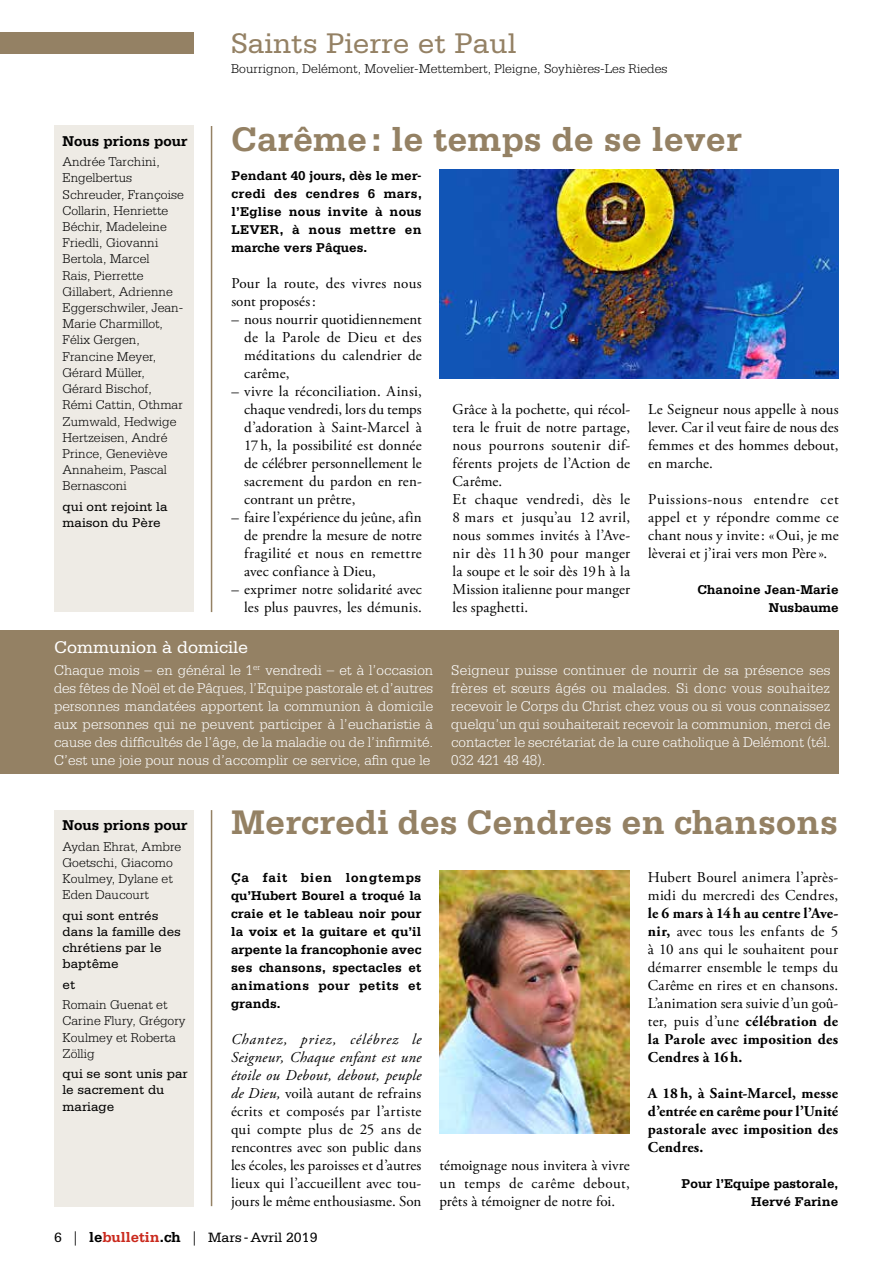
<style>
.page{position:relative;width:893px;height:1263px;background:#fff}
.page>*{position:absolute;margin:0;border:0;box-sizing:border-box;transform-origin:0 0}
.t1{font:700 36px "Serifa";color:#948164}
.t2{font:30px "Serifa";color:#948164}
.t3{font:18px "Serifa";color:#fff}
.t4{font:15px/18px "Adobe Garamond Pro";letter-spacing:.01em;color:#000;text-align:justify}
.t5{font:300 15px/18px "Serifa";color:#fff;text-align:justify}
.t6{font:700 15px/18px "Adobe Garamond Pro";letter-spacing:.015em;color:#000;text-align:justify}
.t7{font:700 15px "Serifa";color:#000}
.t8{font:14.25px "Serifa";color:#000}
.t9{font:300 13.5px/16.2px "Serifa";color:#000}
.t10{font:700 13.5px/18px "Serifa";color:#000;text-align:justify}
.t11{font:13.5px/16.2px "Serifa";color:#000}
.s1{font-style:italic}
.s2{font-weight:700}
.s3{font-family:"Adobe Garamond Pro"}
.s4{font-weight:700;font-size:15px}
.s5{font-weight:700;font-size:15px;color:#ca291d}
</style>
<div class="page">
<div style="left:0;top:33px;width:193px;height:21px;background:#948164"></div>
<hr style="left:211px;top:810px;width:1px;height:396px;background:#948164">
<hr style="left:211px;top:126px;width:1px;height:486px;background:#948164">
<div style="left:0;top:630px;width:839px;height:144px;background:#948164"></div>
<div style="left:54px;top:126px;width:139px;height:486px;background:#eeebe5"></div>
<div style="left:54px;top:810px;width:139px;height:396px;background:#eeebe5"></div>
<img style="left:439px;top:870px;width:191px;height:263px">
<img style="left:440px;top:169px;width:398px;height:209px">
<p class="t7" style="left:63px;top:132px;width:127px">Nous prions pour</p>
<p class="t9" style="left:63px;top:154px;width:123px">Andrée Tarchini,<br>Engelbertus<br>Schreuder, Françoise<br>Collarin, Henriette<br>Béchir, Madeleine<br>Friedli, Giovanni<br>Bertola, Marcel<br>Rais, Pierrette<br>Gillabert, Adrienne<br>Eggerschwiler, Jean-<br>Marie Charmillot,<br>Félix Gergen,<br>Francine Meyer,<br>Gérard Müller,<br>Gérard Bischof,<br>Rémi Cattin, Othmar<br>Zumwald, Hedwige<br>Hertzeisen, André<br>Prince, Geneviève<br>Annaheim, Pascal<br>Bernasconi</p>
<p class="t11" style="left:63px;top:498px;width:107px">qui ont rejoint la maison du Père</p>
<h2 class="t2" style="left:231px;top:27px;width:287px">Saints Pierre et Paul</h2>
<p class="t9" style="left:231px;top:61px;width:438px">Bourrignon, Delémont, Movelier-Mettembert, Pleigne, Soyhières-Les Riedes</p>
<h1 class="t1" style="left:231px;top:118px;width:512px">Carême: le temps de se lever</h1>
<p class="t10" style="left:231px;top:166px;width:192px">Pendant 40 jours, dès le mer&shy;credi des cendres 6 mars, l’Eglise nous invite à nous LEVER, à nous mettre en marche vers Pâques.</p>
<p class="t4" style="left:231px;top:275px;width:192px">Pour la route, des vivres nous sont proposés:</p>
<p class="t4" style="left:244px;top:311px;width:179px;text-indent:-13px">– nous nourrir quotidiennement de la Parole de Dieu et des méditations du calendrier de carême,</p>
<p class="t4" style="left:244px;top:383px;width:179px;text-indent:-13px">– vivre la réconciliation. Ainsi, chaque vendredi, lors du temps d’adoration à Saint-Marcel à 17 h, la possibilité est donnée de célébrer personnellement le sacrement du pardon en ren&shy;contrant un prêtre,</p>
<p class="t4" style="left:244px;top:509px;width:179px;text-indent:-13px">– faire l’expérience du jeûne, afin de prendre la mesure de notre fragilité et nous en remettre avec confiance à Dieu,</p>
<p class="t4" style="left:231px;top:581px;width:192px;text-align:right">– exprimer notre solidarité avec les plus pauvres, les démunis.</p>
<p class="t4" style="left:453px;top:401px;width:179px;text-align:left">Grâce à la pochette, qui récol&shy;tera le fruit de notre partage, nous pourrons soutenir dif&shy;férents projets de l’Action de<br>Carême.<br>Et chaque vendredi, dès le<br>8 mars et jusqu’au 12 avril, nous sommes invités à l’Ave&shy;nir dès 11 h 30 pour manger la soupe et le soir dès 19h à la<br>Mission italienne pour manger les spaghetti.</p>
<p class="t4" style="left:648px;top:401px;width:192px">Le Seigneur nous appelle à nous lever. Car il veut faire de nous des femmes et des hommes debout, en marche.</p>
<p class="t4" style="left:648px;top:491px;width:192px">Puissions-nous entendre cet appel et y répondre comme ce chant nous y invite: «Oui, je me lèverai et j’irai vers mon Père».</p>
<p class="t10" style="left:697px;top:580px;width:143px;text-align:right">Chanoine Jean-Marie<br>Nusbaume</p>
<p class="t3" style="left:54px;top:637px;width:196px">Communion à domicile</p>
<p class="t5" style="left:54px;top:661px;width:381px">Chaque mois – en général le 1<sup>er</sup> vendredi – et à l’occasion des fêtes de Noël et de Pâques, l’Equipe pastorale et d’autres personnes mandatées apportent la communion à domicile aux personnes qui ne peuvent participer à l’eucharistie à cause des difficultés de l’âge, de la maladie ou de l’infirmité.<br>C’est une joie pour nous d’accomplir ce service, afin que le</p>
<p class="t5" style="left:451px;top:661px;width:381px">Seigneur puisse continuer de nourrir de sa présence ses frères et sœurs âgés ou malades. Si donc vous souhaitez recevoir le Corps du Christ chez vous ou si vous connaissez quelqu’un qui souhaiterait recevoir la communion, merci de contacter le secrétariat de la cure catholique à Delémont (tél.<br>032 421 48 48).</p>
<p class="t7" style="left:63px;top:816px;width:127px">Nous prions pour</p>
<p class="t9" style="left:63px;top:838px;width:120px">Aydan Ehrat, Ambre<br>Goetschi, Giacomo<br>Koulmey, Dylane et<br>Eden Daucourt</p>
<p class="t11" style="left:63px;top:907px;width:120px">qui sont entrés dans la famille des chrétiens par le baptême</p>
<p class="t11" style="left:63px;top:976px;width:14px">et</p>
<p class="t9" style="left:63px;top:996px;width:125px">Romain Guenat et<br>Carine Flury, Grégory<br>Koulmey et Roberta<br>Zöllig</p>
<p class="t11" style="left:63px;top:1066px;width:127px">qui se sont unis par le sacrement du mariage</p>
<h1 class="t1" style="left:231px;top:801px;width:609px">Mercredi des Cendres en chansons</h1>
<p class="t10" style="left:231px;top:868px;width:192px">Ça fait bien longtemps qu’Hubert Bourel a troqué la craie et le tableau noir pour la voix et la guitare et qu’il arpente la francophonie avec ses chansons, spectacles et animations pour petits et grands.</p>
<p class="t4" style="left:231px;top:1031px;width:192px"><span class="s1">Chantez, priez, célébrez le Seigneur, Chaque enfant est une étoile ou Debout, debout, peuple de Dieu,</span> voilà autant de refrains écrits et composés par l’artiste qui compte plus de 25 ans de rencontres avec son public dans les écoles, les paroisses et d’autres lieux qui l’accueillent avec tou&shy;jours le même enthousiasme. Son</p>
<p class="t4" style="left:648px;top:869px;width:192px">Hubert Bourel animera l’après&shy;midi du mercredi des Cendres,</p>
<p class="t4" style="left:648px;top:905px;width:192px"><span class="s2">le 6 mars à 14h au centre l’Ave&shy;nir,</span> avec tous les enfants de 5 à 10 ans qui le souhaitent pour démarrer ensemble le temps du Carême en rires et en chansons.<br>L’animation sera suivie d’un goû&shy;ter, puis d’une <span class="s2">célébration de la Parole avec imposition des Cendres à 16h.</span></p>
<p class="t6" style="left:648px;top:1085px;width:192px">A 18 h, à Saint-Marcel, messe d’entrée en carême pour l’Unité pastorale avec imposition des Cendres.</p>
<p class="t10" style="left:681px;top:1174px;width:158px;text-align:right">Pour l’Equipe pastorale,<br>Hervé Farine</p>
<p class="t4" style="left:439px;top:1157px;width:192px">témoignage nous invitera à vivre un temps de carême debout, prêts à témoigner de notre foi.</p>
<p class="t8" style="left:54px;top:1230px;width:265px">6 <span class="s3">|</span> <span class="s4">le</span><span class="s5">bulletin</span><span class="s4">.ch</span> <span class="s3">|</span> Mars -Avril 2019</p>
</div>
